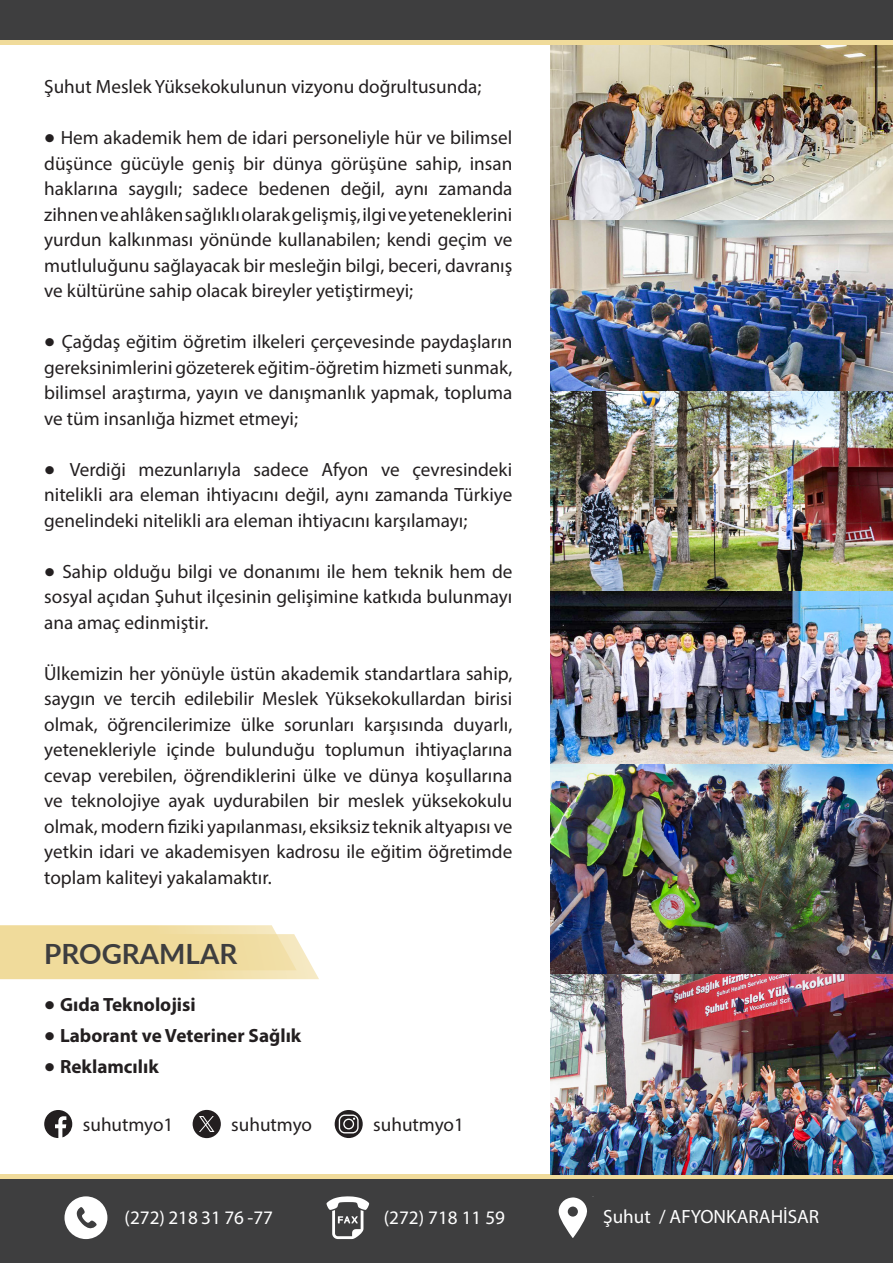
<style>
.page{position:relative;width:893px;height:1263px;background:#fff}
.page>*{position:absolute;margin:0;border:0;box-sizing:border-box;transform-origin:0 0}
.t1{font:700 27.9px "Lato";color:#3e3e3f}
.t2{font:19.2px/25.5px "Myriad Pro";color:#231f20;text-align:justify}
.t3{font:700 19.2px "Myriad Pro";color:#231f20}
.t4{font:19.2px "Myriad Pro";color:#fff}
.s1{font-family:"Lato";font-weight:700}
.s2{font-family:"Lato"}
</style>
<div class="page">
<div style="left:0;top:1174px;width:893px;height:89px;background:#3e3e3f"></div>
<div style="left:0;top:1174px;width:893px;height:5px;background:#f0db9b"></div>
<div style="left:0;top:0;width:893px;height:40px;background:#3e3e3f"></div>
<div style="left:0;top:40px;width:893px;height:5px;background:#f0db9b"></div>
<svg style="left:0;top:925px;width:319px;height:54px"></svg>
<svg style="left:558px;top:1197px;width:29px;height:41px"></svg>
<svg style="left:326px;top:1196px;width:43px;height:43px"></svg>
<svg style="left:64px;top:1196px;width:43px;height:43px"></svg>
<img style="left:551px;top:45px;width:342px;height:1129px">
<svg style="left:44px;top:1110px;width:28px;height:28px"></svg>
<svg style="left:335px;top:1110px;width:28px;height:28px"></svg>
<div style="left:345px;top:1120px;width:8px;height:8px;background:#231f20;border-radius:50%"></div>
<svg style="left:193px;top:1110px;width:28px;height:28px"></svg>
<p class="t2" style="left:44px;top:74px;width:439px">Şuhut Meslek Yüksekokulunun vizyonu doğrultusunda;</p>
<p class="t2" style="left:44px;top:125px;width:470px"><span class="s1">•</span> Hem akademik hem de idari personeliyle hür ve bilimsel düşünce gücüyle geniş bir dünya görüşüne sahip, insan haklarına saygılı; sadece bedenen değil, aynı zamanda zihnen ve ahlâken sağlıklı olarak gelişmiş, ilgi ve yeteneklerini yurdun kalkınması yönünde kullanabilen; kendi geçim ve mutluluğunu sağlayacak bir mesleğin bilgi, beceri, davranış ve kültürüne sahip olacak bireyler yetiştirmeyi;</p>
<p class="t2" style="left:44px;top:329px;width:470px"><span class="s1">•</span> Çağdaş eğitim öğretim ilkeleri çerçevesinde paydaşların gereksinimlerini gözeterek eğitim-öğretim hizmeti sunmak, bilimsel araştırma, yayın ve danışmanlık yapmak, topluma ve tüm insanlığa hizmet etmeyi;</p>
<p class="t2" style="left:44px;top:456px;width:470px"><span class="s1">•</span> Verdiği mezunlarıyla sadece Afyon ve çevresindeki nitelikli ara eleman ihtiyacını değil, aynı zamanda Türkiye genelindeki nitelikli ara eleman ihtiyacını karşılamayı;</p>
<p class="t2" style="left:44px;top:558px;width:470px"><span class="s1">•</span> Sahip olduğu bilgi ve donanımı ile hem teknik hem de sosyal açıdan Şuhut ilçesinin gelişimine katkıda bulunmayı ana amaç edinmiştir.</p>
<p class="t2" style="left:44px;top:660px;width:470px">Ülkemizin her yönüyle üstün akademik standartlara sahip, saygın ve tercih edilebilir Meslek Yüksekokullardan birisi olmak, öğrencilerimize ülke sorunları karşısında duyarlı, yetenekleriyle içinde bulunduğu toplumun ihtiyaçlarına cevap verebilen, öğrendiklerini ülke ve dünya koşullarına ve teknolojiye ayak uydurabilen bir meslek yüksekokulu olmak, modern fiziki yapılanması, eksiksiz teknik altyapısı ve yetkin idari ve akademisyen kadrosu ile eğitim öğretimde toplam kaliteyi yakalamaktır.</p>
<p class="t1" style="left:44px;top:933px;width:195px">PROGRAMLAR</p>
<p class="t3" style="left:44px;top:992px;width:153px"><span class="s2">•</span> Gıda Teknolojisi</p>
<p class="t3" style="left:44px;top:1023px;width:259px"><span class="s2">•</span> Laborant ve Veteriner Sağlık</p>
<p class="t3" style="left:44px;top:1054px;width:116px"><span class="s2">•</span> Reklamcılık</p>
<p class="t2" style="left:83px;top:1112px;width:92px">suhutmyo1</p>
<p class="t2" style="left:231px;top:1112px;width:82px">suhutmyo</p>
<p class="t2" style="left:373px;top:1112px;width:92px">suhutmyo1</p>
<p class="t4" style="left:125px;top:1206px;width:150px">(272) 218 31 76 -77</p>
<p class="t4" style="left:384px;top:1206px;width:123px">(272) 718 11 59</p>
<p class="t4" style="left:603px;top:1205px;width:217px">Şuhut / AFYONKARAHİSAR</p>
</div>
